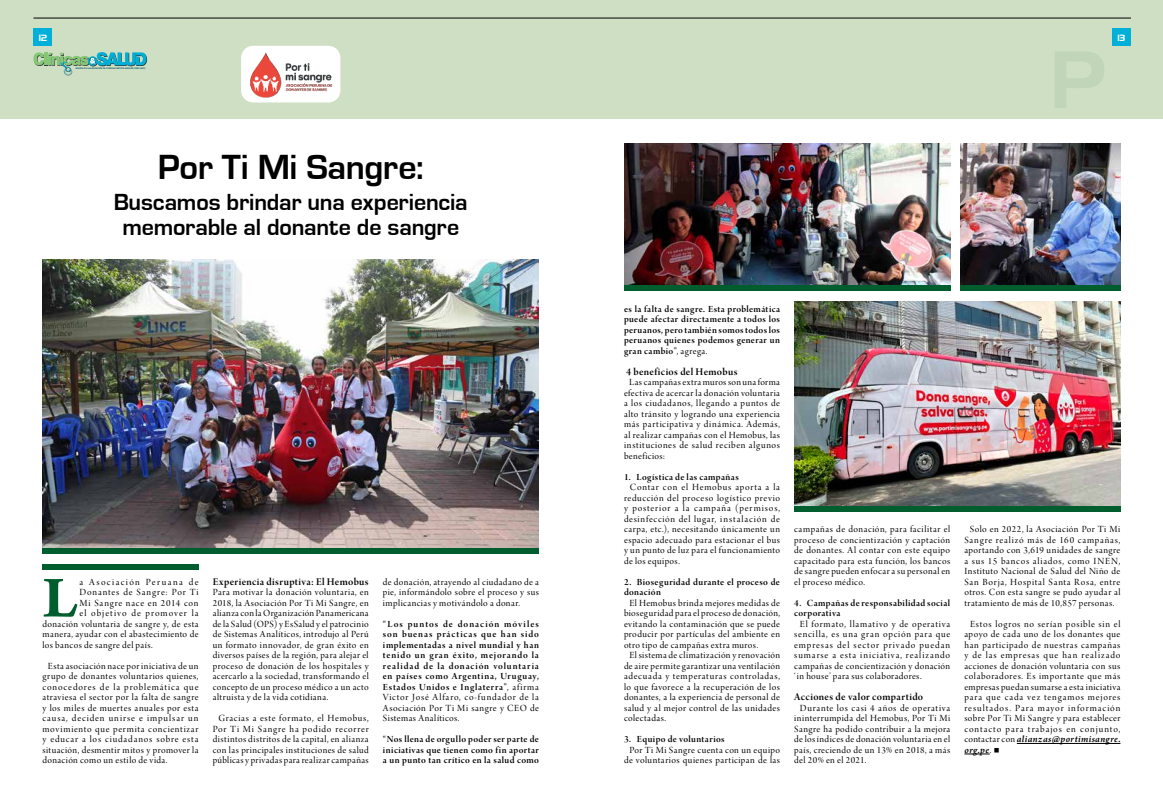
<style>
.page{position:relative;width:1163px;height:808px;background:#fff}
.page>*{position:absolute;margin:0;border:0;box-sizing:border-box;transform-origin:0 0}
.t1{font:700 61.9px "Arno Pro";color:#005d2d}
.t2{font:700 36px "Eurostile";letter-spacing:-.01em;color:#000}
.t3{font:700 24px/25px "Eurostile";letter-spacing:-.01em;color:#000;text-align:center}
.t4{font:11px "Arno Pro Smbd Display";letter-spacing:.03em;color:#000}
.t5{font:10px/10.5px "Arno Pro Display";letter-spacing:.045em;color:#000;text-align:justify}
.t6{font:10px/10.5px "Arno Pro Smbd Display";letter-spacing:.04em;color:#000;text-align:justify}
.t7{font:10px/10.5px "Arno Pro Display";letter-spacing:.065em;color:#000;text-align:center}
.t8{font:10px "Arno Pro Display";letter-spacing:.075em;color:#000}
.t9{font:italic 600 10px/10.5px "Arno Pro";letter-spacing:.035em;color:#000}
.t10{font:10px "Arno Pro Display";letter-spacing:.095em;color:#000}
.t11{font:10px "Arno Pro Display";letter-spacing:.135em;color:#000}
.t12{font:9px "Hanzel Normal";color:#fff}
.t13{font:700 2.1px "Segoe UI";color:#005469;scale:.93 1}
.s1{font-family:"Arno Pro Display"}
.s2{font-family:"Arno Pro Display";font-weight:400;font-style:normal}
.s3{font-family:"Arno Pro Display";font-weight:400;font-style:normal;font-size:20px}
</style>
<div class="page">
<div style="left:0;top:0;width:1162px;height:119px;background:#cfdfc3"></div>
<div style="left:33px;top:28px;width:19px;height:18px;background:#00b0d8"></div>
<div style="left:1111px;top:28px;width:19px;height:18px;background:#00b0d8"></div>
<svg style="left:33px;top:52px;width:114px;height:24px"></svg>
<hr style="left:33px;top:18px;width:1097px;height:1px;background:#000">
<svg style="left:241px;top:46px;width:99px;height:56px;background:#eed8d6"></svg>
<img style="left:43px;top:259px;width:496px;height:289px">
<img style="left:960px;top:144px;width:160px;height:142px">
<img style="left:794px;top:301px;width:326px;height:205px">
<img style="left:624px;top:144px;width:326px;height:142px">
<div style="left:43px;top:548px;width:496px;height:5px;background:#005d2d"></div>
<div style="left:43px;top:564px;width:155px;height:5px;background:#005d2d"></div>
<hr style="left:1016px;top:743px;width:104px;height:1px;background:#000">
<svg style="left:964px;top:754px;width:25px;height:1px"></svg>
<div style="left:794px;top:506px;width:326px;height:5px;background:#005d2d"></div>
<div style="left:624px;top:286px;width:326px;height:5px;background:#005d2d"></div>
<div style="left:960px;top:286px;width:160px;height:5px;background:#005d2d"></div>
<p class="t12" style="left:39px;top:33px;width:10px">12</p>
<p class="t12" style="left:1117px;top:33px;width:9px">13</p>
<p class="t13" style="left:76px;top:67px;width:76px">REVISTA DE LA ASOCIACIÓN DE CLÍNICAS PARTICULARES DEL PERÚ (ACP)</p>
<h2 class="t2" style="left:158px;top:148px;width:267px">Por Ti Mi Sangre:</h2>
<h3 class="t3" style="left:114px;top:190px;width:355px">Buscamos brindar una experiencia memorable al donante de sangre</h3>
<h1 class="t1" style="left:43px;top:562px;width:37px">L</h1>
<p class="t11" style="left:79px;top:576px;width:120px">a Asociación Peruana de</p>
<p class="t8" style="left:79px;top:587px;width:120px">Donantes de Sangre: Por Ti</p>
<p class="t8" style="left:79px;top:597px;width:120px">Mi Sangre nace en 2014 con</p>
<p class="t10" style="left:79px;top:608px;width:120px">el objetivo de promover la</p>
<p class="t5" style="left:43px;top:619px;width:157px">donación voluntaria de sangre y, de esta</p>
<p class="t5" style="left:43px;top:630px;width:157px">manera, ayudar con el abastecimiento de</p>
<p class="t5" style="left:43px;top:640px;width:112px">los bancos de sangre del país.</p>
<p class="t5" style="left:43px;top:661px;width:157px;text-indent:5px">Esta asociación nace por iniciativa de un grupo de donantes voluntarios quienes, conocedores de la problemática que atraviesa el sector por la falta de sangre y los miles de muertes anuales por esta causa, deciden unirse e impulsar un movimiento que permita concientizar y educar a los ciudadanos sobre esta situación, desmentir mitos y promover la donación como un estilo de vida.</p>
<p class="t4" style="left:213px;top:576px;width:157px">Experiencia disruptiva: El Hemobus</p>
<p class="t5" style="left:213px;top:588px;width:157px">Para motivar la donación voluntaria, en 2018, la Asociación Por Ti Mi Sangre, en alianza con la Organización Panamericana de la Salud (OPS) y EsSalud y el patrocinio de Sistemas Analíticos, introdujo al Perú un formato innovador, de gran éxito en diversos países de la región, para alejar el proceso de donación de los hospitales y acercarlo a la sociedad, transformando el concepto de un proceso médico a un acto altruista y de la vida cotidiana.</p>
<p class="t5" style="left:213px;top:714px;width:157px;text-align:center">Gracias a este formato, el Hemobus, Por Ti Mi Sangre ha podido recorrer distintos distritos de la capital, en alianza con las principales instituciones de salud públicas y privadas para realizar campañas</p>
<p class="t5" style="left:383px;top:577px;width:157px">de donación, atrayendo al ciudadano de a pie, informándolo sobre el proceso y sus implicancias y motivándolo a donar.</p>
<p class="t6" style="left:383px;top:619px;width:157px">“Los puntos de donación móviles son buenas prácticas que han sido implementadas a nivel mundial y han tenido un gran éxito, mejorando la realidad de la donación voluntaria en países como Argentina, Uruguay, Estados Unidos e Inglaterra”<span class="s1">, afirma</span></p>
<p class="t5" style="left:383px;top:693px;width:157px">Victor José Alfaro, co-fundador de la Asociación Por Ti Mi sangre y CEO de Sistemas Analíticos.</p>
<p class="t6" style="left:383px;top:735px;width:157px">“Nos llena de orgullo poder ser parte de iniciativas que tienen como fin aportar a un punto tan crítico en la salud como</p>
<p class="t6" style="left:624px;top:304px;width:157px">es la falta de sangre. Esta problemática puede afectar directamente a todos los peruanos, pero también somos todos los peruanos quienes podemos generar un gran cambio”<span class="s1">, agrega.</span></p>
<p class="t4" style="left:626px;top:366px;width:113px">4 beneficios del Hemobus</p>
<p class="t5" style="left:624px;top:378px;width:157px;text-indent:5px">Las campañas extra muros son una forma efectiva de acercar la donación voluntaria a los ciudadanos, llegando a puntos de alto tránsito y logrando una experiencia más participativa y dinámica. Además, al realizar campañas con el Hemobus, las instituciones de salud reciben algunos beneficios:</p>
<p class="t6" style="left:624px;top:472px;width:116px">1. Logística de las campañas</p>
<p class="t5" style="left:624px;top:483px;width:157px;text-indent:6px">Contar con el Hemobus aporta a la reducción del proceso logístico previo y posterior a la campaña (permisos, desinfección del lugar, instalación de carpa, etc.), necesitando únicamente un espacio adecuado para estacionar el bus y un punto de luz para el funcionamiento de los equipos.</p>
<p class="t6" style="left:624px;top:577px;width:157px">2. Bioseguridad durante el proceso de donación</p>
<p class="t5" style="left:629px;top:598px;width:152px">El Hemobus brinda mejores medidas de</p>
<p class="t5" style="left:624px;top:609px;width:157px">bioseguridad para el proceso de donación,</p>
<p class="t5" style="left:624px;top:619px;width:157px">evitando la contaminación que se puede</p>
<p class="t5" style="left:624px;top:630px;width:157px">producir por partículas del ambiente en</p>
<p class="t5" style="left:624px;top:640px;width:136px">otro tipo de campañas extra muros.</p>
<p class="t5" style="left:629px;top:651px;width:152px">El sistema de climatización y renovación</p>
<p class="t5" style="left:624px;top:661px;width:157px">de aire permite garantizar una ventilación</p>
<p class="t7" style="left:624px;top:672px;width:157px">adecuada y temperaturas controladas,</p>
<p class="t5" style="left:624px;top:682px;width:157px">lo que favorece a la recuperación de los</p>
<p class="t5" style="left:624px;top:693px;width:157px">donantes, a la experiencia de personal de</p>
<p class="t5" style="left:624px;top:703px;width:157px">salud y al mejor control de las unidades</p>
<p class="t5" style="left:624px;top:714px;width:44px">colectadas.</p>
<p class="t6" style="left:624px;top:735px;width:102px">3. Equipo de voluntarios</p>
<p class="t5" style="left:624px;top:745px;width:157px;text-align:center">Por Ti Mi Sangre cuenta con un equipo de voluntarios quienes participan de las</p>
<p class="t5" style="left:794px;top:525px;width:157px">campañas de donación, para facilitar el proceso de concientización y captación de donantes. Al contar con este equipo capacitado para esta función, los bancos de sangre pueden enfocar a su personal en el proceso médico.</p>
<p class="t6" style="left:794px;top:598px;width:157px">4. Campañas de responsabilidad social corporativa</p>
<p class="t5" style="left:794px;top:619px;width:157px;text-indent:6px">El formato, llamativo y de operativa sencilla, es una gran opción para que empresas del sector privado puedan sumarse a esta iniciativa, realizando campañas de concientización y donación ‘in house’ para sus colaboradores.</p>
<p class="t4" style="left:794px;top:691px;width:130px">Acciones de valor compartido</p>
<p class="t5" style="left:794px;top:703px;width:157px;text-indent:6px">Durante los casi 4 años de operativa ininterrumpida del Hemobus, Por Ti Mi Sangre ha podido contribuir a la mejora de los índices de donación voluntaria en el país, creciendo de un 13% en 2018, a más del 20% en el 2021.</p>
<p class="t5" style="left:964px;top:525px;width:157px;text-indent:5px">Solo en 2022, la Asociación Por Ti Mi Sangre realizó más de 160 campañas, aportando con 3,619 unidades de sangre a sus 15 bancos aliados, como INEN, Instituto Nacional de Salud del Niño de San Borja, Hospital Santa Rosa, entre otros. Con esta sangre se pudo ayudar al tratamiento de más de 10,857 personas.</p>
<p class="t7" style="left:964px;top:619px;width:157px">Estos logros no serían posible sin el apoyo de cada uno de los donantes que han participado de nuestras campañas y de las empresas que han realizado acciones de donación voluntaria con sus colaboradores. Es importante que más empresas puedan sumarse a esta iniciativa para que cada vez tengamos mejores resultados. Para mayor información sobre Por Ti Mi Sangre y para establecer contacto para trabajos en conjunto,</p>
<p class="t9" style="left:964px;top:735px;width:157px"><span class="s2">contactar con</span> alianzas@portimisangre. org.pe<span class="s2">.</span> <span class="s3">■</span></p>
</div>
